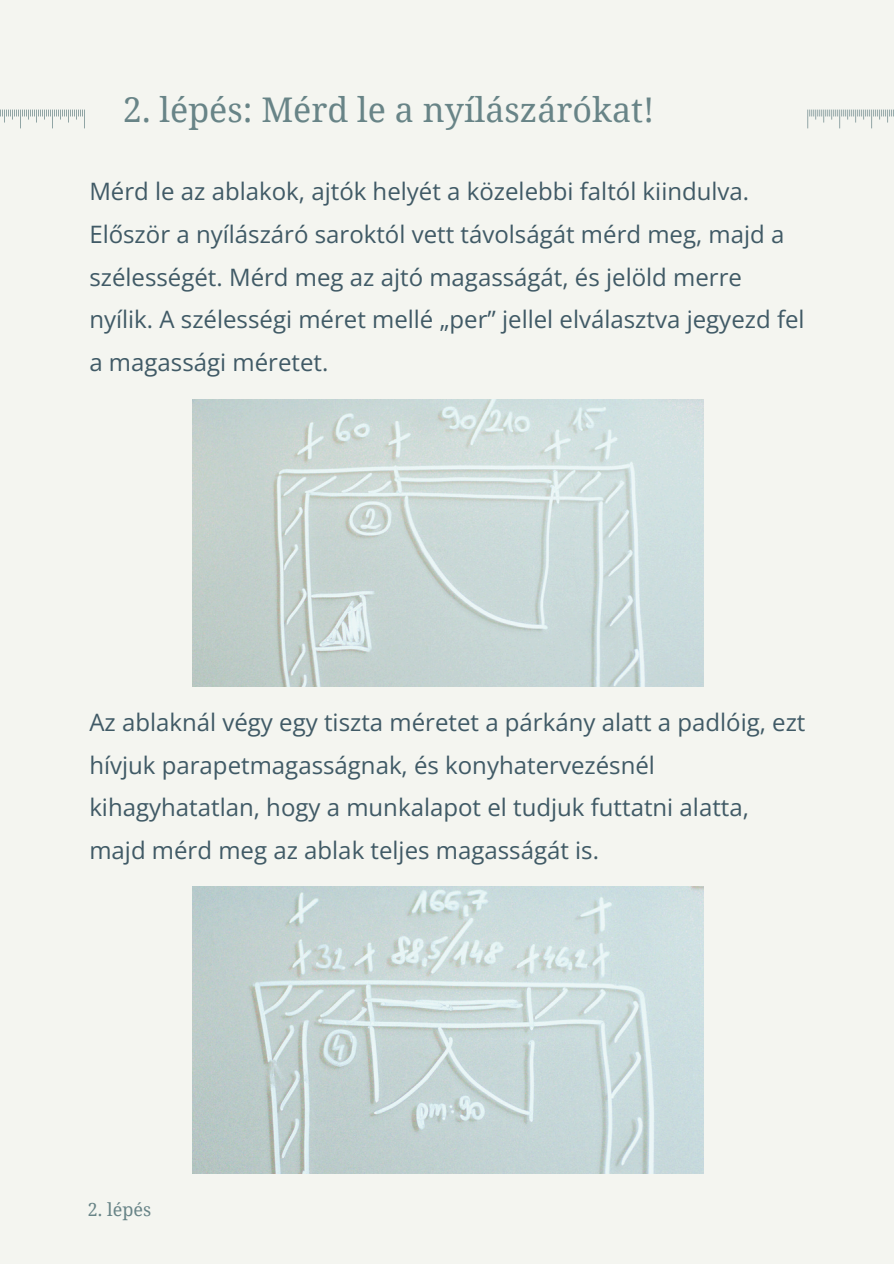
<style>
.page{position:relative;width:894px;height:1264px;background:#fff}
.page>*{position:absolute;margin:0;border:0;box-sizing:border-box;transform-origin:0 0}
.t1{font:34.05px "Noto Serif";color:#688487}
.t2{font:24px/42.8px "Open Sans";color:#405a66}
.t3{font:18px "Noto Serif";color:#688487}
</style>
<div class="page">
<div style="left:0;top:0;width:893px;height:1263px;background:#f4f5f0"></div>
<svg style="left:0;top:110px;width:85px;height:18px"></svg>
<svg style="left:807px;top:110px;width:85px;height:18px"></svg>
<img style="left:192px;top:399px;width:511px;height:287px">
<img style="left:192px;top:886px;width:511px;height:287px">
<p class="t1" style="left:123px;top:86px;width:532px">2. lépés: Mérd le a nyílászárókat!</p>
<p class="t2" style="left:89px;top:169px;width:716px">Mérd le az ablakok, ajtók helyét a közelebbi faltól kiindulva.<br>Először a nyílászáró saroktól vett távolságát mérd meg, majd a szélességét. Mérd meg az ajtó magasságát, és jelöld merre nyílik. A szélességi méret mellé „per” jellel elválasztva jegyezd fel a magassági méretet.</p>
<h2 class="t2" style="left:89px;top:700px;width:717px">Az ablaknál végy egy tiszta méretet a párkány alatt a padlóig, ezt hívjuk parapetmagasságnak, és konyhatervezésnél kihagyhatatlan, hogy a munkalapot el tudjuk futtatni alatta, majd mérd meg az ablak teljes magasságát is.</h2>
<h2 class="t3" style="left:88px;top:1196px;width:65px">2. lépés</h2>
</div>
